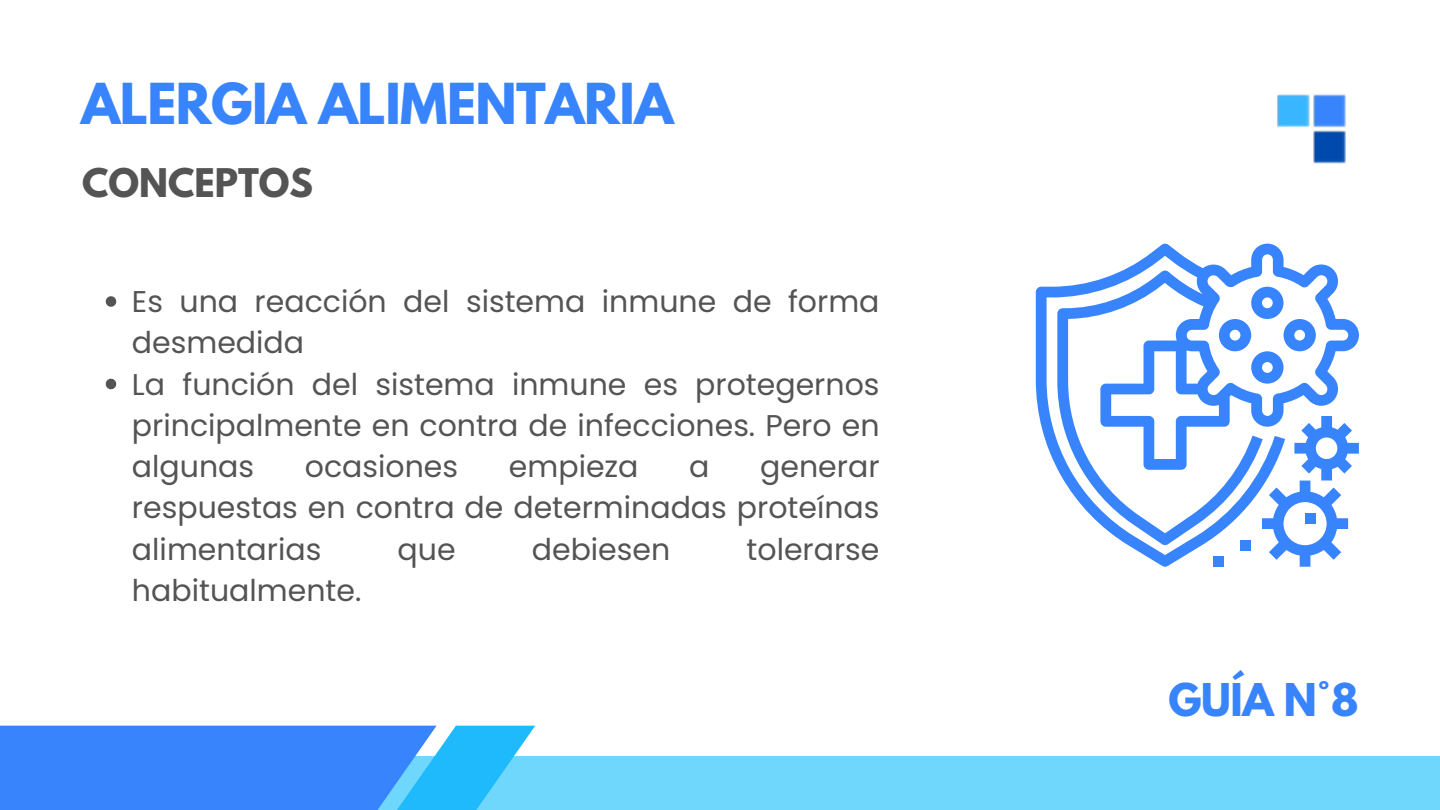
<style>
.page{position:relative;width:1440px;height:810px;background:#fff}
.page>*{position:absolute;margin:0;border:0;box-sizing:border-box;transform-origin:0 0}
.t1{font:700 50px "League Spartan";letter-spacing:-.01em;color:#3884fd}
.t2{font:700 40px "League Spartan";color:#3884fd}
.t3{font:700 35px "League Spartan";color:#545454}
.t4{font:30px/41.2px "Poppins";color:#545454;text-align:justify}
</style>
<div class="page">
<svg style="left:106px;top:296px;width:10px;height:11px"></svg>
<svg style="left:106px;top:379px;width:10px;height:10px"></svg>
<div style="left:288px;top:757px;width:1152px;height:53px;background:#70d7fc"></div>
<svg style="left:0;top:726px;width:535px;height:84px;background:#3c94fc"></svg>
<img style="left:1277px;top:94px;width:69px;height:70px">
<svg style="left:1036px;top:243px;width:323px;height:324px"></svg>
<svg style="left:1219px;top:287px;width:97px;height:97px"></svg>
<svg style="left:1262px;top:416px;width:97px;height:151px"></svg>
<div style="left:1240px;top:540px;width:11px;height:11px;background:#3884fd"></div>
<div style="left:1214px;top:556px;width:10px;height:11px;background:#3884fd"></div>
<div style="left:1305px;top:513px;width:11px;height:11px;background:#3884fd"></div>
<p class="t1" style="left:81px;top:79px;width:594px">ALERGIA ALIMENTARIA</p>
<p class="t3" style="left:82px;top:166px;width:232px">CONCEPTOS</p>
<p class="t4" style="left:132px;top:281px;width:749px">Es una reacción del sistema inmune de forma desmedida</p>
<p class="t4" style="left:132px;top:363px;width:749px">La función del sistema inmune es protegernos principalmente en contra de infecciones. Pero en algunas</p>
<p class="t4" style="left:305px;top:446px;width:155px">ocasiones</p>
<p class="t4" style="left:509px;top:446px;width:131px">empieza</p>
<p class="t4" style="left:689px;top:446px;width:22px">a</p>
<p class="t4" style="left:132px;top:446px;width:749px;text-indent:628px">generar respuestas en contra de determinadas proteínas alimentarias</p>
<p class="t4" style="left:398px;top:528px;width:60px">que</p>
<p class="t4" style="left:532px;top:528px;width:140px">debiesen</p>
<p class="t4" style="left:747px;top:528px;width:134px">tolerarse</p>
<p class="t4" style="left:132px;top:570px;width:231px">habitualmente.</p>
<p class="t2" style="left:1168px;top:680px;width:192px">GUÍA N°8</p>
</div>
